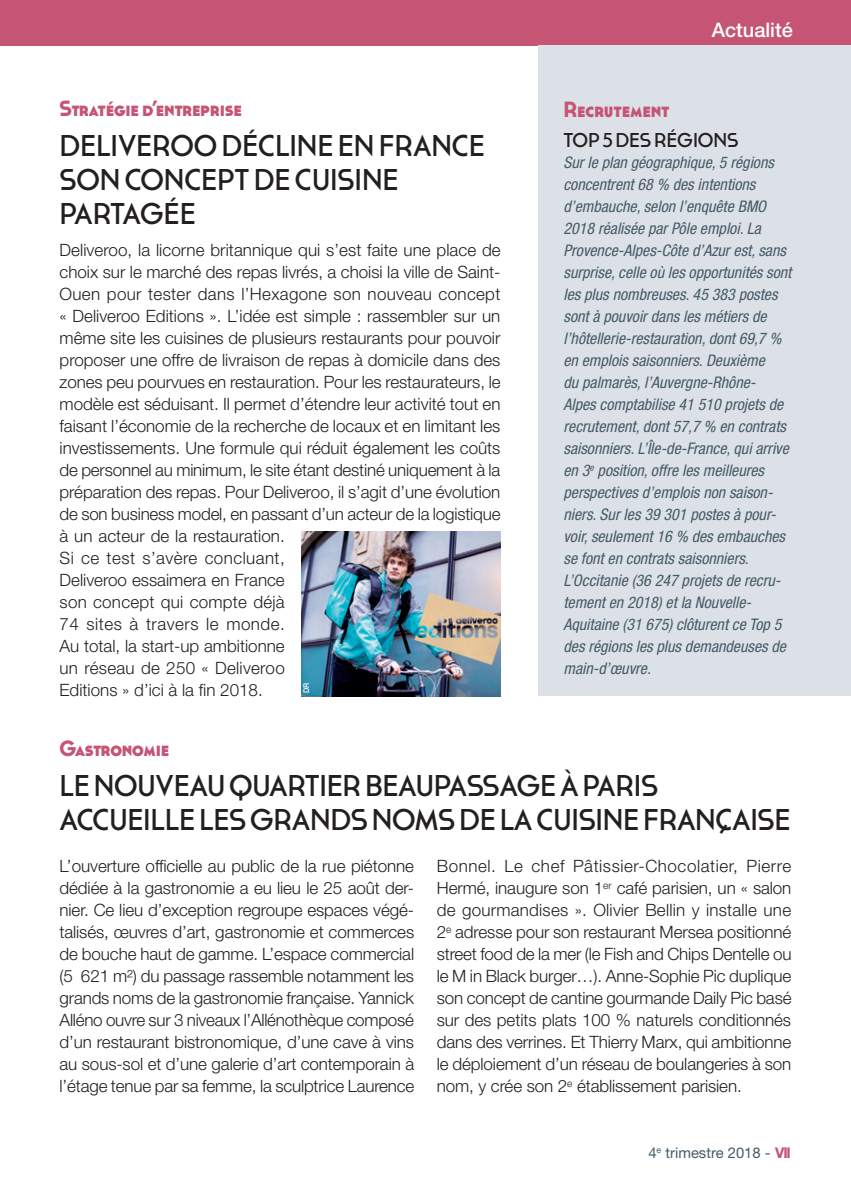
<style>
.page{position:relative;width:851px;height:1191px;background:#fff}
.page>*{position:absolute;margin:0;border:0;box-sizing:border-box;transform-origin:0 0}
.t1{font:30px/34px "Cassannet";letter-spacing:-.01em;color:#231f20}
.t2{font:700 22px "Cassannet";letter-spacing:-.005em;color:#c55475}
.t3{font:20px "Cassannet";letter-spacing:-.005em;color:#231f20}
.t4{font:500 20px "Helvetica Neue LT Std";color:#fff}
.t5{font:300 17px/22px "Helvetica Neue LT Std";color:#231f20;text-align:justify}
.t6{font:italic condensed 16px/22px "Helvetica Neue LT Std";color:#465b67}
.t7{font:14.8px "Helvetica Neue LT Std";color:#465b67}
.t8{font:500 8px "Helvetica Neue LT Std";color:#fff;scale:.9 1}
.s1{font-weight:700;color:#c55475}
</style>
<div class="page">
<div style="left:0;top:0;width:850px;height:45px;background:#c55475"></div>
<img style="left:302px;top:532px;width:198px;height:164px">
<div style="left:539px;top:45px;width:311px;height:651px;background:#dce1e7"></div>
<p class="t2" style="left:60px;top:96px;width:184px">Stratégie d’entreprise</p>
<h1 class="t1" style="left:60px;top:128px;width:427px">DELIVEROO DÉCLINE EN FRANCE<br>SON CONCEPT DE CUISINE<br>PARTAGÉE</h1>
<p class="t5" style="left:60px;top:239px;width:442px;text-align:left">Deliveroo, la licorne britannique qui s’est faite une place de choix sur le marché des repas livrés, a choisi la ville de Saint-Ouen pour tester dans l’Hexagone son nouveau concept « Deliveroo Editions ». L’idée est simple : rassembler sur un même site les cuisines de plusieurs restaurants pour pouvoir proposer une offre de livraison de repas à domicile dans des zones peu pourvues en restauration. Pour les restaurateurs, le modèle est séduisant. Il permet d’étendre leur activité tout en faisant l’économie de la recherche de locaux et en limitant les investissements. Une formule qui réduit également les coûts de personnel au minimum, le site étant destiné uniquement à la préparation des repas. Pour Deliveroo, il s’agit d’une évolution de son business model, en passant d’un acteur de la logistique à un acteur de la restauration.<br>Si ce test s’avère concluant,<br>Deliveroo essaimera en France<br>son concept qui compte déjà<br>74 sites à travers le monde.<br>Au total, la start-up ambitionne<br>un réseau de 250 « Deliveroo<br>Editions » d’ici à la fin 2018.</p>
<p class="t8" style="left:301px;top:693px;width:13px;rotate:-90deg">DR</p>
<p class="t4" style="left:711px;top:18px;width:83px">Actualité</p>
<p class="t2" style="left:563px;top:97px;width:108px">Recrutement</p>
<p class="t3" style="left:563px;top:128px;width:176px">TOP5 DES RÉGIONS</p>
<p class="t6" style="left:563px;top:152px;width:229px">Sur le plan géographique, 5 régions concentrent 68 % des intentions d’embauche, selon l’enquête BMO 2018 réalisée par Pôle emploi. La Provence-Alpes-Côte d’Azur est, sans surprise, celle où les opportunités sont les plus nombreuses. 45 383 postes sont à pouvoir dans les métiers de l’hôtellerie-restauration, dont 69,7 % en emplois saisonniers. Deuxième<br>du palmarès, l’Auvergne-Rhône-Alpes comptabilise 41 510 projets de recrutement, dont 57,7 % en contrats saisonniers. L’Île-de-France, qui arrive en 3<sup>e</sup> position, offre les meilleures perspectives d’emplois non saison&shy;niers. Sur les 39 301 postes à pour&shy;voir, seulement 16 % des embauches se font en contrats saisonniers.<br>L’Occitanie (36 247 projets de recru&shy;tement en 2018) et la Nouvelle-Aquitaine (31 675) clôturent ce Top 5 des régions les plus demandeuses de main-d’œuvre.</p>
<p class="t2" style="left:60px;top:735px;width:111px">Gastronomie</p>
<h1 class="t1" style="left:60px;top:768px;width:732px">LE NOUVEAU QUARTIER BEAUPASSAGE À PARIS<br>ACCUEILLE LES GRANDS NOMS DE LA CUISINE FRANÇAISE</h1>
<p class="t5" style="left:60px;top:855px;width:356px">L’ouverture officielle au public de la rue piétonne dédiée à la gastronomie a eu lieu le 25 août der&shy;nier. Ce lieu d’exception regroupe espaces végé&shy;talisés, œuvres d’art, gastronomie et commerces de bouche haut de gamme. L’espace commercial (5 621 m²) du passage rassemble notamment les grands noms de la gastronomie française. Yannick Alléno ouvre sur 3 niveaux l’Allénothèque composé d’un restaurant bistronomique, d’une cave à vins au sous-sol et d’une galerie d’art contemporain à l’étage tenue par sa femme, la sculptrice Laurence</p>
<p class="t5" style="left:437px;top:855px;width:356px">Bonnel. Le chef Pâtissier-Chocolatier, Pierre Hermé, inaugure son 1<sup>er</sup> café parisien, un « salon de gourmandises ». Olivier Bellin y installe une 2<sup>e</sup> adresse pour son restaurant Mersea positionné street food de la mer (le Fish and Chips Dentelle ou le M in Black burger…). Anne-Sophie Pic duplique son concept de cantine gourmande Daily Pic basé sur des petits plats 100 % naturels conditionnés dans des verrines. Et Thierry Marx, qui ambitionne le déploiement d’un réseau de boulangeries à son nom, y crée son 2<sup>e</sup> établissement parisien.</p>
<p class="t7" style="left:648px;top:1144px;width:144px">4<sup>e</sup> trimestre 2018 - <span class="s1">VII</span></p>
</div>
